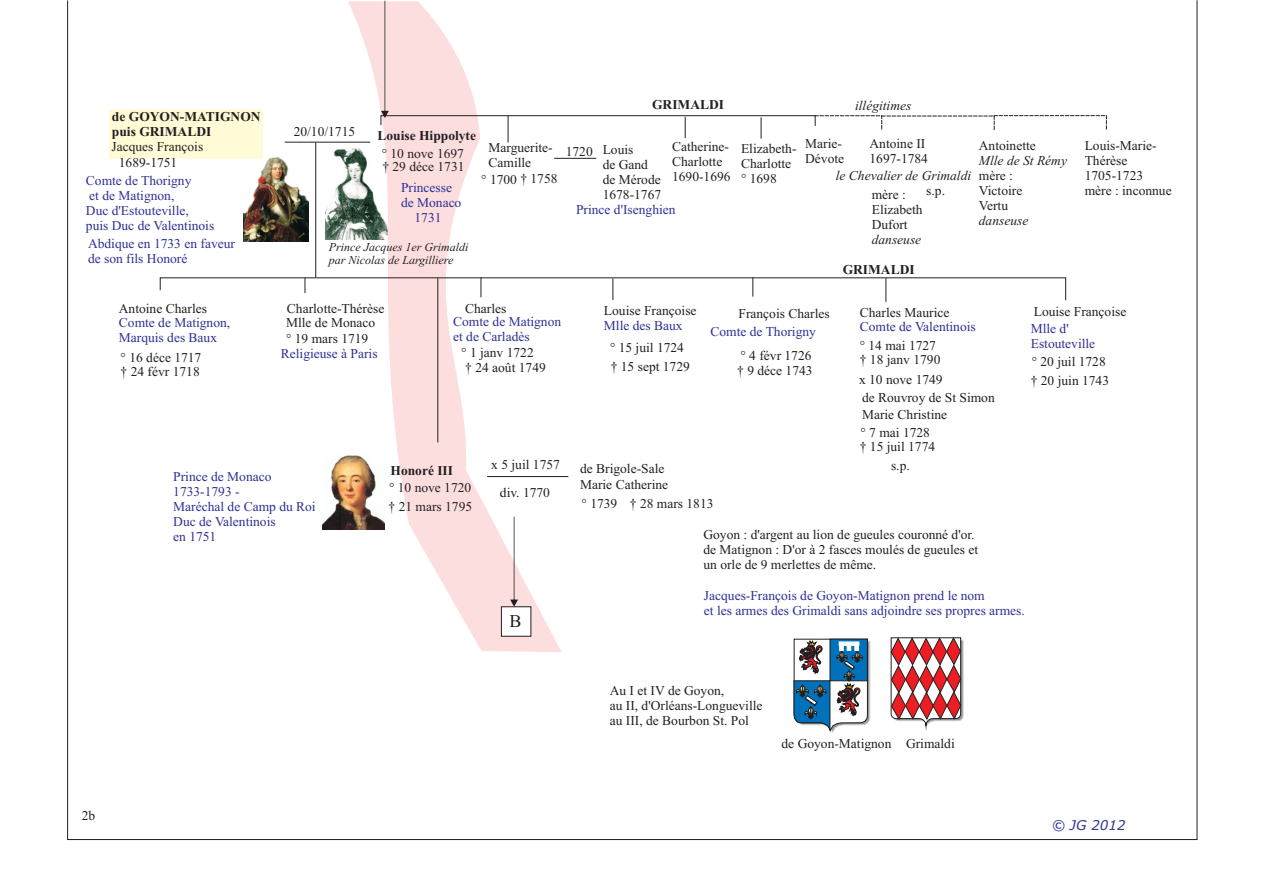
<style>
.page{position:relative;width:1263px;height:893px;background:#fff}
.page>*{position:absolute;margin:0;border:0;box-sizing:border-box;transform-origin:0 0}
.t1{font:18px "Times New Roman";color:#231f20}
.t2{font:13.5px/15px "Times New Roman";color:#231f20}
.t3{font:13.5px/15px "Times New Roman";color:#2e3092}
.t4{font:700 13.5px/15px "Times New Roman";color:#231f20}
.t5{font:italic 13.5px "Times New Roman";color:#231f20}
.t6{font:italic 13.5px "Verdana";color:#2c3695}
.t7{font:italic 12px/13.4px "Times New Roman";color:#231f20}
</style>
<div class="page">
<img style="left:244px;top:157px;width:65px;height:84px">
<img style="left:325px;top:149px;width:23px;height:90px">
<svg style="left:348px;top:1px;width:214px;height:651px"></svg>
<img style="left:322px;top:454px;width:63px;height:75px">
<div style="left:109px;top:110px;width:154px;height:48px;background:#fffbd6"></div>
<hr style="left:554px;top:158px;width:42px;height:1px;background:#231f20">
<hr style="left:285px;top:142px;width:85px;height:1px;background:#231f20">
<hr style="left:315px;top:143px;width:1px;height:134px;background:#231f20">
<hr style="left:437px;top:278px;width:1px;height:164px;background:#231f20">
<svg style="left:159px;top:277px;width:907px;height:25px"></svg>
<svg style="left:501px;top:517px;width:31px;height:120px"></svg>
<svg style="left:794px;top:639px;width:76px;height:94px"></svg>
<hr style="left:487px;top:476px;width:81px;height:1px;background:#231f20">
<svg style="left:891px;top:637px;width:72px;height:91px"></svg>
<svg style="left:380px;top:1px;width:727px;height:142px"></svg>
<p class="t4" style="left:112px;top:110px;width:150px">de GOYON-MATIGNON puis GRIMALDI</p>
<p class="t2" style="left:111px;top:140px;width:93px">Jacques François</p>
<p class="t3" style="left:86px;top:175px;width:130px">Comte de Thorigny<br>et de Matignon,<br>Duc d'Estouteville, puis Duc de Valentinois</p>
<p class="t2" style="left:119px;top:157px;width:60px">1689-1751</p>
<p class="t3" style="left:88px;top:237px;width:148px">Abdique en 1733 en faveur de son fils Honoré</p>
<p class="t2" style="left:119px;top:302px;width:90px">Antoine Charles</p>
<p class="t3" style="left:119px;top:317px;width:113px">Comte de Matignon,<br>Marquis des Baux</p>
<p class="t2" style="left:121px;top:352px;width:82px;line-height:13.8px">° 16 déce 1717 † 24 févr 1718</p>
<p class="t4" style="left:652px;top:98px;width:73px">GRIMALDI</p>
<p class="t5" style="left:855px;top:101px;width:58px">illégitimes</p>
<p class="t2" style="left:294px;top:125px;width:63px">20/10/1715</p>
<p class="t4" style="left:377px;top:129px;width:100px">Louise Hippolyte</p>
<p class="t2" style="left:869px;top:137px;width:60px">Antoine II<br>1697-1784</p>
<p class="t2" style="left:672px;top:140px;width:60px">Catherine-<br>Charlotte<br>1690-1696</p>
<p class="t2" style="left:741px;top:142px;width:57px">Elizabeth-<br>Charlotte ° 1698</p>
<p class="t2" style="left:805px;top:137px;width:40px">Marie-<br>Dévote</p>
<p class="t2" style="left:979px;top:140px;width:58px">Antoinette</p>
<p class="t5" style="left:979px;top:156px;width:90px">Mlle de St Rémy</p>
<p class="t2" style="left:979px;top:170px;width:45px">mère :<br>Victoire<br>Vertu</p>
<p class="t5" style="left:979px;top:216px;width:51px">danseuse</p>
<p class="t2" style="left:488px;top:141px;width:66px">Marguerite-</p>
<p class="t2" style="left:566px;top:145px;width:28px">1720</p>
<p class="t2" style="left:481px;top:156px;width:78px;line-height:16.2px;text-indent:7px">Camille<br>° 1700 † 1758</p>
<p class="t2" style="left:603px;top:143px;width:60px">Louis<br>de Gand de Mérode<br>1678-1767</p>
<p class="t3" style="left:576px;top:203px;width:101px">Prince d'Isenghien</p>
<p class="t2" style="left:382px;top:149px;width:84px;line-height:12.5px">° 10 nove 1697 † 29 déce 1731</p>
<p class="t5" style="left:836px;top:170px;width:137px">le Chevalier de Grimaldi</p>
<p class="t2" style="left:926px;top:184px;width:20px">s.p.</p>
<p class="t3" style="left:401px;top:182px;width:52px">Princesse</p>
<p class="t3" style="left:401px;top:197px;width:62px">de Monaco</p>
<p class="t3" style="left:414px;top:212px;width:29px">1731</p>
<p class="t2" style="left:872px;top:188px;width:52px">mère :<br>Elizabeth<br>Dufort</p>
<p class="t5" style="left:872px;top:234px;width:51px">danseuse</p>
<p class="t7" style="left:329px;top:242px;width:141px">Prince Jacques 1er Grimaldi par Nicolas de Largilliere</p>
<p class="t4" style="left:843px;top:263px;width:73px">GRIMALDI</p>
<p class="t2" style="left:1085px;top:140px;width:88px">Louis-Marie-<br>Thérèse<br>1705-1723 mère : inconnue</p>
<p class="t2" style="left:286px;top:303px;width:100px;line-height:13.8px">Charlotte-Thérèse<br>Mlle de Monaco</p>
<p class="t3" style="left:281px;top:347px;width:98px">Religieuse à Paris</p>
<p class="t2" style="left:286px;top:333px;width:84px">° 19 mars 1719</p>
<p class="t2" style="left:465px;top:302px;width:43px">Charles</p>
<p class="t3" style="left:453px;top:315px;width:109px">Comte de Matignon et de Carladès</p>
<p class="t2" style="left:461px;top:346px;width:86px">° 1 janv 1722<br>† 24 août 1749</p>
<p class="t2" style="left:604px;top:304px;width:94px">Louise Françoise</p>
<p class="t3" style="left:604px;top:319px;width:80px">Mlle des Baux</p>
<p class="t2" style="left:610px;top:339px;width:81px;line-height:18.8px">° 15 juil 1724 † 15 sept 1729</p>
<p class="t2" style="left:738px;top:307px;width:93px">François Charles</p>
<p class="t3" style="left:710px;top:325px;width:107px">Comte de Thorigny</p>
<p class="t2" style="left:737px;top:349px;width:77px;line-height:15.8px">° 4 févr 1726 † 9 déce 1743</p>
<p class="t2" style="left:860px;top:306px;width:91px">Charles Maurice</p>
<p class="t3" style="left:860px;top:320px;width:117px">Comte de Valentinois</p>
<p class="t2" style="left:860px;top:340px;width:82px;line-height:13.8px">° 14 mai 1727 † 18 janv 1790</p>
<p class="t2" style="left:862px;top:391px;width:134px;line-height:16.2px">de Rouvroy de St Simon<br>Marie Christine</p>
<p class="t2" style="left:860px;top:427px;width:77px;line-height:13.8px">° 7 mai 1728 † 15 juil 1774</p>
<p class="t2" style="left:859px;top:373px;width:85px">x 10 nove 1749</p>
<p class="t2" style="left:1034px;top:305px;width:94px">Louise Françoise</p>
<p class="t3" style="left:1031px;top:322px;width:66px">Mlle d'<br>Estouteville</p>
<p class="t2" style="left:1031px;top:354px;width:80px;line-height:18.9px">° 20 juil 1728 † 20 juin 1743</p>
<p class="t2" style="left:82px;top:810px;width:15px">2b</p>
<p class="t4" style="left:390px;top:465px;width:64px">Honoré III</p>
<p class="t3" style="left:173px;top:471px;width:144px">Prince de Monaco<br>1733-1793 -<br>Maréchal de Camp du Roi<br>Duc de Valentinois<br>en 1751</p>
<p class="t2" style="left:388px;top:479px;width:85px;line-height:18.9px">° 10 nove 1720 † 21 mars 1795</p>
<p class="t2" style="left:491px;top:458px;width:70px">x 5 juil 1757</p>
<p class="t2" style="left:500px;top:486px;width:52px">div. 1770</p>
<h1 class="t1" style="left:509px;top:614px;width:14px">B</h1>
<p class="t2" style="left:580px;top:461px;width:90px;line-height:16.5px">de Brigole-Sale<br>Marie Catherine</p>
<p class="t2" style="left:581px;top:497px;width:133px">° 1739 † 28 mars 1813</p>
<p class="t2" style="left:891px;top:459px;width:20px">s.p.</p>
<p class="t2" style="left:703px;top:528px;width:276px">Goyon : d'argent au lion de gueules couronné d'or. de Matignon : D'or à 2 fasces moulés de gueules et un orle de 9 merlettes de même.</p>
<p class="t3" style="left:704px;top:590px;width:322px">Jacques-François de Goyon-Matignon prend le nom<br>et les armes des Grimaldi sans adjoindre ses propres armes.</p>
<p class="t2" style="left:610px;top:684px;width:154px">Au I et IV de Goyon,<br>au II, d'Orléans-Longueville au III, de Bourbon St. Pol</p>
<p class="t2" style="left:781px;top:737px;width:175px">de Goyon-Matignon Grimaldi</p>
<p class="t6" style="left:1052px;top:820px;width:75px">© JG 2012</p>
</div>
